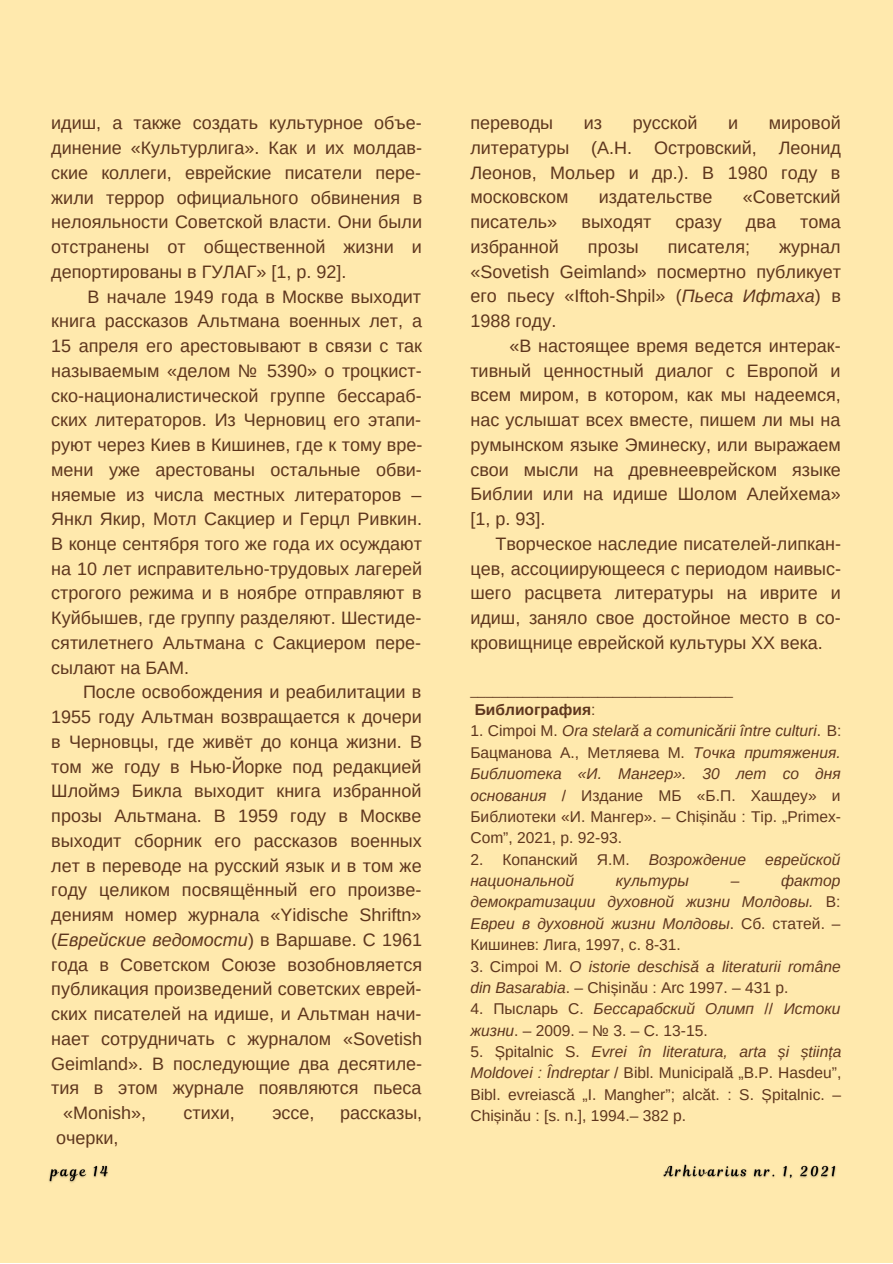
<style>
.page{position:relative;width:893px;height:1264px;background:#fff}
.page>*{position:absolute;margin:0;border:0;box-sizing:border-box;transform-origin:0 0}
.t1{font:18px/24.8px "Arimo";color:#5e361d;text-align:justify}
.t2{font:italic 18px "Arimo";color:#5e361d}
.t3{font:15.6px/21.3px "Arimo";color:#5e361d;text-align:justify}
.t4{font:italic 15.6px/21.3px "Arimo";color:#5e361d}
.t5{font:700 15.6px "Arimo";color:#5e361d}
.t6{font:13.5px "Arimo";color:#5e361d}
.s1{font-style:normal}
.s2{font-style:italic}
.s3{font-weight:400}
</style>
<div class="page">
<div style="left:0;top:0;width:892px;height:1262px;background:#ffe9ad"></div>
<img style="left:49px;top:1164px;width:787px;height:19px">
<p class="t1" style="left:51px;top:111px;width:372px">идиш, а также создать культурное объе&shy;динение «Культурлига». Как и их молдав&shy;ские коллеги, еврейские писатели пере&shy;жили террор официального обвинения в нелояльности Советской власти. Они были отстранены от общественной жизни и депортированы в ГУЛАГ» [1, p. 92].</p>
<p class="t1" style="left:51px;top:284px;width:372px;text-indent:36px">В начале 1949 года в Москве выходит книга рассказов Альтмана военных лет, а 15 апреля его арестовывают в связи с так называемым «делом № 5390» о троцкист&shy;ско-националистической группе бессараб&shy;ских литераторов. Из Черновиц его этапи&shy;руют через Киев в Кишинев, где к тому вре&shy;мени уже арестованы остальные обви&shy;няемые из числа местных литераторов – Янкл Якир, Мотл Сакциер и Герцл Ривкин.<br>В конце сентября того же года их осуждают на 10 лет исправительно-трудовых лагерей строгого режима и в ноябре отправляют в Куйбышев, где группу разделяют. Шестиде&shy;сятилетнего Альтмана с Сакциером пере&shy;сылают на БАМ.</p>
<p class="t1" style="left:83px;top:679px;width:340px">После освобождения и реабилитации в</p>
<p class="t1" style="left:51px;top:704px;width:372px">1955 году Альтман возвращается к дочери</p>
<p class="t1" style="left:51px;top:729px;width:372px">в Черновцы, где живёт до конца жизни. В</p>
<p class="t1" style="left:51px;top:754px;width:372px">том же году в Нью-Йорке под редакцией</p>
<p class="t1" style="left:51px;top:778px;width:371px">Шлоймэ Бикла выходит книга избранной</p>
<p class="t1" style="left:51px;top:803px;width:371px">прозы Альтмана. В 1959 году в Москве</p>
<p class="t1" style="left:51px;top:828px;width:372px">выходит сборник его рассказов военных</p>
<p class="t1" style="left:51px;top:853px;width:372px">лет в переводе на русский язык и в том же</p>
<p class="t1" style="left:51px;top:877px;width:371px">году целиком посвящённый его произве-</p>
<p class="t1" style="left:51px;top:902px;width:371px">дениям номер журнала «Yidische Shriftn»</p>
<p class="t2" style="left:51px;top:929px;width:372px"><span class="s1">(</span>Еврейские ведомости<span class="s1">) в Варшаве. С 1961</span></p>
<p class="t1" style="left:51px;top:952px;width:372px">года в Советском Союзе возобновляется</p>
<p class="t1" style="left:51px;top:976px;width:372px">публикация произведений советских еврей-</p>
<p class="t1" style="left:51px;top:1001px;width:372px">ских писателей на идише, и Альтман начи-</p>
<p class="t1" style="left:51px;top:1026px;width:372px">нает сотрудничать с журналом «Sovetish</p>
<p class="t1" style="left:51px;top:1050px;width:372px">Geimland». В последующие два десятиле-</p>
<p class="t1" style="left:51px;top:1075px;width:371px">тия в этом журнале появляются пьеса</p>
<p class="t1" style="left:63px;top:1100px;width:84px">«Monish»,</p>
<p class="t1" style="left:183px;top:1100px;width:53px">стихи,</p>
<p class="t1" style="left:272px;top:1100px;width:44px">эссе,</p>
<p class="t1" style="left:340px;top:1100px;width:83px">рассказы,</p>
<p class="t1" style="left:56px;top:1125px;width:64px">очерки,</p>
<p class="t1" style="left:470px;top:110px;width:372px;text-indent:298px">мировой литературы (А.Н. Островский, Леонид Леонов, Мольер и др.). В 1980 году в московском</p>
<p class="t1" style="left:470px;top:110px;width:84px">переводы</p>
<p class="t1" style="left:583px;top:110px;width:20px">из</p>
<p class="t1" style="left:632px;top:110px;width:66px">русской</p>
<p class="t1" style="left:728px;top:110px;width:12px">и</p>
<p class="t1" style="left:598px;top:185px;width:115px">издательстве</p>
<p class="t1" style="left:742px;top:185px;width:99px">«Советский</p>
<p class="t1" style="left:470px;top:209px;width:88px">писатель»</p>
<p class="t1" style="left:581px;top:209px;width:71px">выходят</p>
<p class="t1" style="left:675px;top:209px;width:48px">сразу</p>
<p class="t1" style="left:746px;top:209px;width:32px">два</p>
<p class="t1" style="left:800px;top:209px;width:42px">тома</p>
<p class="t1" style="left:470px;top:234px;width:90px">избранной</p>
<p class="t1" style="left:588px;top:234px;width:52px">прозы</p>
<p class="t1" style="left:667px;top:234px;width:84px">писателя;</p>
<p class="t1" style="left:470px;top:234px;width:372px;text-indent:309px">журнал «Sovetish Geimland» посмертно публикует его пьесу «Iftoh-Shpil» (<span class="s2">Пьеса Ифтаха</span>) в 1988 году.</p>
<p class="t1" style="left:470px;top:333px;width:372px;text-indent:39px">«В настоящее время ведется интерак&shy;тивный ценностный диалог с Европой и всем миром, в котором, как мы надеемся, нас услышат всех вместе, пишем ли мы на румынском языке Эминеску, или выражаем свои мысли на древнееврейском языке Библии или на идише Шoлом Алейхема» [1, p. 93].</p>
<p class="t1" style="left:470px;top:531px;width:372px;text-indent:25px">Творческое наследие писателей-липкан&shy;цев, ассоциирующееся с периодом наивыс&shy;шего расцвета литературы на иврите и идиш, заняло свое достойное место в со&shy;кровищнице еврейской культуры XX века.</p>
<p class="t6" style="left:470px;top:682px;width:264px">___________________________________</p>
<p class="t5" style="left:474px;top:701px;width:122px">Библиография<span class="s3">:</span></p>
<p class="t3" style="left:470px;top:720px;width:372px">1. Cimpoi M. <span class="s2">Ora stelară a comunicării între culturi</span>. В:<br>Бацманова А., Метляева М. <span class="s2">Точка притяжения.<br>Библиотека «И. Мангер». 30 лет со дня основания</span> / Издание МБ «Б.П. Хашдеу» и Библиотеки «И. Мангер». – Chișinău : Tip. „Primex-Com”, 2021, p. 92-93.</p>
<p class="t4" style="left:470px;top:848px;width:371px"><span class="s1">2. Копанский Я.М.</span> Возрождение еврейской национальной</p>
<p class="t4" style="left:470px;top:870px;width:372px;text-align:justify;text-indent:311px">фактор демократизации духовной жизни Молдовы. <span class="s1">В:<br></span>Евреи в духовной жизни Молдовы<span class="s1">. Сб. статей. – Кишинев: Лига, 1997, с. 8-31.</span></p>
<p class="t4" style="left:470px;top:955px;width:372px"><span class="s1">3. Cimpoi M.</span> O istorie deschisă a literaturii române din Basarabia<span class="s1">. – Chișinău : Arc 1997. – 431 p.</span></p>
<p class="t3" style="left:470px;top:998px;width:371px">4. Пысларь С. <span class="s2">Бессарабский Олимп</span> // <span class="s2">Истоки жизни</span>. – 2009. – № 3. – С. 13-15.</p>
<p class="t3" style="left:470px;top:1040px;width:372px">5. Șpitalnic S. <span class="s2">Evrei în literatura, arta și știința Moldovei : Îndreptar</span> / Bibl. Municipală „B.P. Hasdeu”, Bibl. evreiască „I. Mangher”; alcăt. : S. Șpitalnic. – Chișinău : [s. n.], 1994.– 382 p.</p>
<p class="t4" style="left:616px;top:870px;width:75px">культуры</p>
<p class="t4" style="left:730px;top:870px;width:10px">–</p>
</div>
